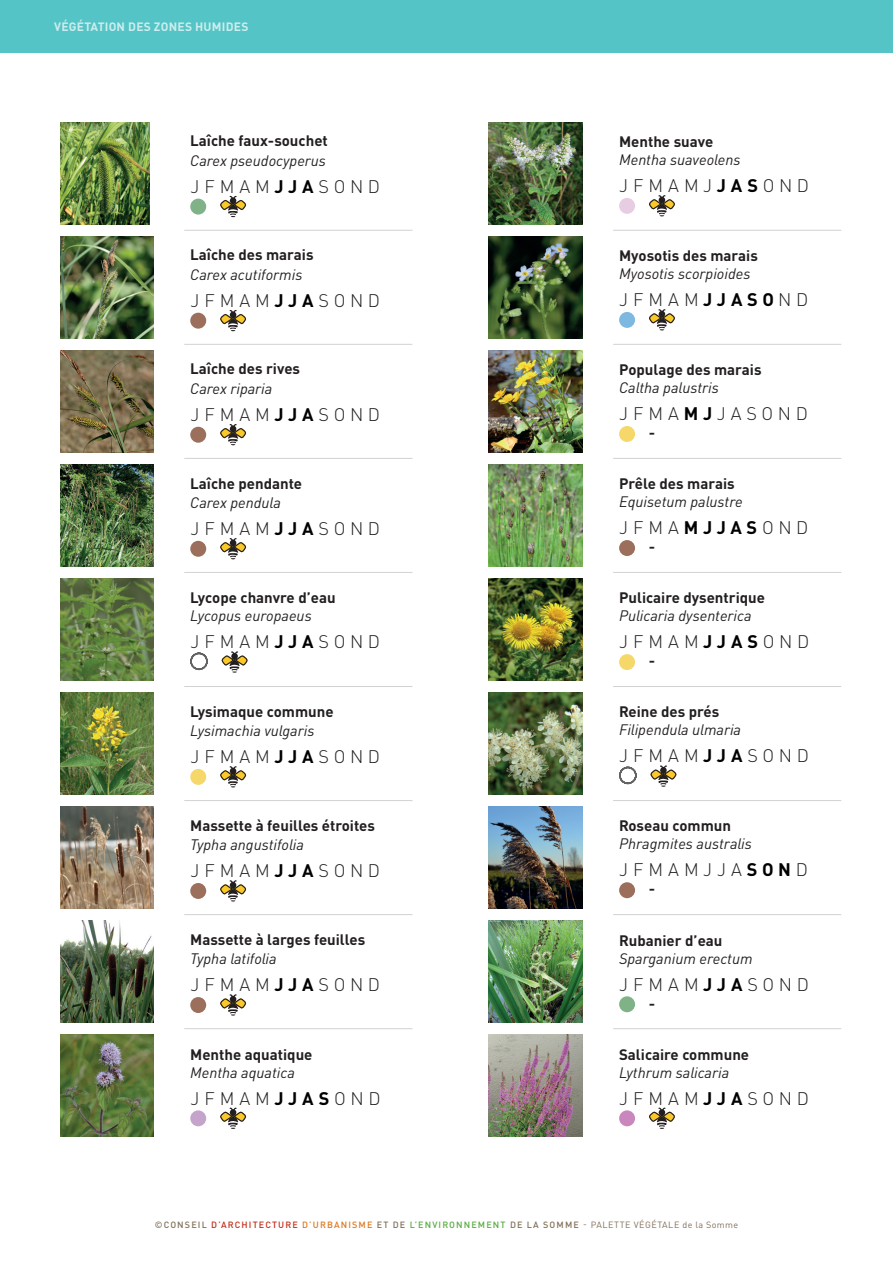
<style>
.page{position:relative;width:893px;height:1263px;background:#fff}
.page>*{position:absolute;margin:0;border:0;box-sizing:border-box;transform-origin:0 0}
.t1{font:300 18px "DIN Pro";color:#231f20}
.t2{font:700 15px "DIN Pro";color:#231f20}
.t3{font:italic 15px "DIN Pro";color:#231f20}
.t4{font:700 12px "DIN Pro";letter-spacing:.02em;color:#fff}
.t5{font:9px "DIN Pro";letter-spacing:.06em;color:#806f57}
.s1{font-weight:700;color:#000}
.s2{font-weight:500}
.s3{font-weight:500;color:#c02d19}
.s4{font-weight:500;color:#de761b}
.s5{font-weight:500;color:#56ab40}
</style>
<div class="page">
<hr style="left:184px;top:686px;width:228px;height:1px;background:#d1d2d4">
<hr style="left:184px;top:1028px;width:228px;height:1px;background:#d1d2d4">
<hr style="left:184px;top:458px;width:228px;height:1px;background:#d1d2d4">
<hr style="left:184px;top:572px;width:228px;height:1px;background:#d1d2d4">
<hr style="left:184px;top:800px;width:228px;height:1px;background:#d1d2d4">
<hr style="left:184px;top:230px;width:228px;height:1px;background:#d1d2d4">
<hr style="left:184px;top:344px;width:228px;height:1px;background:#d1d2d4">
<hr style="left:184px;top:914px;width:228px;height:1px;background:#d1d2d4">
<img style="left:60px;top:122px;width:89px;height:102px">
<svg style="left:190px;top:199px;width:16px;height:16px"></svg>
<svg style="left:220px;top:195px;width:26px;height:22px"></svg>
<img style="left:60px;top:236px;width:94px;height:102px">
<svg style="left:190px;top:313px;width:16px;height:16px"></svg>
<svg style="left:220px;top:310px;width:26px;height:21px"></svg>
<img style="left:60px;top:350px;width:94px;height:102px">
<svg style="left:190px;top:427px;width:16px;height:16px"></svg>
<svg style="left:220px;top:424px;width:27px;height:21px"></svg>
<img style="left:60px;top:464px;width:94px;height:102px">
<svg style="left:190px;top:541px;width:16px;height:16px"></svg>
<svg style="left:220px;top:538px;width:27px;height:21px"></svg>
<img style="left:60px;top:578px;width:93px;height:102px">
<svg style="left:190px;top:652px;width:18px;height:19px"></svg>
<svg style="left:221px;top:651px;width:27px;height:22px"></svg>
<img style="left:60px;top:693px;width:94px;height:101px">
<svg style="left:190px;top:769px;width:16px;height:16px"></svg>
<svg style="left:220px;top:766px;width:27px;height:21px"></svg>
<img style="left:60px;top:806px;width:94px;height:103px">
<svg style="left:190px;top:883px;width:16px;height:16px"></svg>
<svg style="left:220px;top:880px;width:27px;height:21px"></svg>
<img style="left:60px;top:921px;width:94px;height:102px">
<svg style="left:190px;top:997px;width:16px;height:16px"></svg>
<svg style="left:220px;top:994px;width:27px;height:21px"></svg>
<img style="left:60px;top:1035px;width:94px;height:102px">
<svg style="left:190px;top:1110px;width:16px;height:16px"></svg>
<svg style="left:220px;top:1107px;width:27px;height:22px"></svg>
<hr style="left:613px;top:230px;width:228px;height:1px;background:#d1d2d4">
<hr style="left:613px;top:686px;width:228px;height:1px;background:#d1d2d4">
<hr style="left:613px;top:458px;width:228px;height:1px;background:#d1d2d4">
<hr style="left:613px;top:572px;width:228px;height:1px;background:#d1d2d4">
<hr style="left:613px;top:800px;width:228px;height:1px;background:#d1d2d4">
<hr style="left:613px;top:1028px;width:228px;height:1px;background:#d1d2d4">
<hr style="left:613px;top:344px;width:228px;height:1px;background:#d1d2d4">
<hr style="left:613px;top:914px;width:228px;height:1px;background:#d1d2d4">
<img style="left:489px;top:122px;width:93px;height:102px">
<div style="left:619px;top:198px;width:16px;height:16px;background:#e8cce2;border-radius:50%"></div>
<svg style="left:649px;top:195px;width:26px;height:21px"></svg>
<img style="left:489px;top:236px;width:93px;height:102px">
<svg style="left:619px;top:312px;width:16px;height:16px"></svg>
<svg style="left:649px;top:309px;width:26px;height:21px"></svg>
<img style="left:489px;top:350px;width:93px;height:102px">
<svg style="left:619px;top:426px;width:16px;height:16px"></svg>
<img style="left:489px;top:464px;width:93px;height:102px">
<svg style="left:619px;top:540px;width:16px;height:16px"></svg>
<img style="left:489px;top:578px;width:93px;height:102px">
<svg style="left:619px;top:654px;width:16px;height:16px"></svg>
<img style="left:489px;top:692px;width:93px;height:102px">
<svg style="left:619px;top:766px;width:18px;height:19px"></svg>
<svg style="left:650px;top:765px;width:27px;height:22px"></svg>
<img style="left:489px;top:806px;width:93px;height:103px">
<svg style="left:619px;top:882px;width:16px;height:16px"></svg>
<img style="left:489px;top:921px;width:93px;height:102px">
<svg style="left:619px;top:996px;width:16px;height:16px"></svg>
<img style="left:489px;top:1035px;width:93px;height:102px">
<svg style="left:619px;top:1110px;width:16px;height:16px"></svg>
<svg style="left:649px;top:1107px;width:26px;height:22px"></svg>
<div style="left:0;top:0;width:893px;height:53px;background:#55c4c6"></div>
<p class="t4" style="left:54px;top:16px;width:196px">VÉGÉTATION DES ZONES HUMIDES</p>
<p class="t2" style="left:190px;top:128px;width:139px">Laîche faux-souchet</p>
<p class="t3" style="left:190px;top:149px;width:137px">Carex pseudocyperus</p>
<p class="t1" style="left:190px;top:172px;width:191px">J F M A M<span class="s1">J JA</span> S O N D</p>
<p class="t2" style="left:190px;top:242px;width:125px">Laîche des marais</p>
<p class="t3" style="left:190px;top:263px;width:114px">Carex acutiformis</p>
<p class="t1" style="left:190px;top:286px;width:191px">J F M A M<span class="s1">J JA</span> S O N D</p>
<p class="t2" style="left:190px;top:356px;width:111px">Laîche des rives</p>
<p class="t3" style="left:190px;top:377px;width:84px">Carex riparia</p>
<p class="t1" style="left:190px;top:401px;width:191px">J F M A M<span class="s1">J JA</span> S O N D</p>
<p class="t2" style="left:190px;top:471px;width:113px">Laîche pendante</p>
<p class="t3" style="left:190px;top:491px;width:92px">Carex pendula</p>
<p class="t1" style="left:190px;top:515px;width:191px">J F M A M<span class="s1">J JA</span> S O N D</p>
<p class="t2" style="left:190px;top:585px;width:147px">Lycope chanvre d’eau</p>
<p class="t3" style="left:190px;top:604px;width:123px">Lycopus europaeus</p>
<p class="t1" style="left:190px;top:628px;width:191px">J F M A M<span class="s1">J JA</span> S O N D</p>
<p class="t2" style="left:190px;top:699px;width:145px">Lysimaque commune</p>
<p class="t3" style="left:190px;top:719px;width:126px">Lysimachia vulgaris</p>
<p class="t1" style="left:190px;top:743px;width:191px">J F M A M<span class="s1">J JA</span> S O N D</p>
<p class="t2" style="left:190px;top:813px;width:186px">Massette à feuilles étroites</p>
<p class="t3" style="left:190px;top:833px;width:115px">Typha angustifolia</p>
<p class="t1" style="left:190px;top:857px;width:191px">J F M A M<span class="s1">J JA</span> S O N D</p>
<p class="t2" style="left:190px;top:927px;width:177px">Massette à larges feuilles</p>
<p class="t3" style="left:190px;top:947px;width:88px">Typha latifolia</p>
<p class="t1" style="left:190px;top:971px;width:191px">J F M A M<span class="s1">J JA</span> S O N D</p>
<p class="t2" style="left:190px;top:1042px;width:124px">Menthe aquatique</p>
<p class="t3" style="left:190px;top:1060px;width:106px">Mentha aquatica</p>
<p class="t1" style="left:190px;top:1084px;width:192px">J F M A M<span class="s1">J JAS</span> O N D</p>
<p class="t2" style="left:619px;top:129px;width:96px">Menthe suave</p>
<p class="t3" style="left:619px;top:148px;width:123px">Mentha suaveolens</p>
<p class="t1" style="left:619px;top:172px;width:191px">J F M A MJ <span class="s1">JAS</span> O N D</p>
<p class="t2" style="left:619px;top:243px;width:140px">Myosotis des marais</p>
<p class="t3" style="left:619px;top:262px;width:133px">Myosotis scorpioides</p>
<p class="t1" style="left:619px;top:286px;width:191px">J F M A M<span class="s1">J JA S O</span> N D</p>
<p class="t2" style="left:619px;top:357px;width:144px">Populage des marais</p>
<p class="t3" style="left:619px;top:376px;width:101px">Caltha palustris</p>
<p class="t1" style="left:619px;top:400px;width:190px">J F M A <span class="s1">M J</span> J A S O N D</p>
<p class="t2" style="left:649px;top:420px;width:8px">-</p>
<p class="t2" style="left:619px;top:471px;width:117px">Prêle des marais</p>
<p class="t3" style="left:619px;top:490px;width:125px">Equisetum palustre</p>
<p class="t1" style="left:619px;top:514px;width:191px">J F M A <span class="s1">M J J A S</span> O N D</p>
<p class="t2" style="left:649px;top:534px;width:8px">-</p>
<p class="t2" style="left:619px;top:585px;width:147px">Pulicaire dysentrique</p>
<p class="t3" style="left:619px;top:604px;width:134px">Pulicaria dysenterica</p>
<p class="t1" style="left:619px;top:628px;width:192px">J F M A M<span class="s1">J JAS</span> O N D</p>
<p class="t2" style="left:649px;top:648px;width:8px">-</p>
<p class="t2" style="left:619px;top:699px;width:102px">Reine des prés</p>
<p class="t3" style="left:619px;top:718px;width:124px">Filipendula ulmaria</p>
<p class="t1" style="left:619px;top:742px;width:191px">J F M A M<span class="s1">J JA</span> S O N D</p>
<p class="t2" style="left:619px;top:813px;width:113px">Roseau commun</p>
<p class="t3" style="left:619px;top:832px;width:134px">Phragmites australis</p>
<p class="t1" style="left:619px;top:856px;width:190px">J F M A MJ J A<span class="s1">S O N</span> D</p>
<p class="t2" style="left:649px;top:876px;width:8px">-</p>
<p class="t2" style="left:619px;top:927px;width:105px">Rubanier d’eau</p>
<p class="t3" style="left:619px;top:946px;width:135px">Sparganium erectum</p>
<p class="t1" style="left:619px;top:970px;width:191px">J F M A M<span class="s1">J JA</span> S O N D</p>
<p class="t2" style="left:649px;top:990px;width:8px">-</p>
<p class="t2" style="left:619px;top:1042px;width:132px">Salicaire commune</p>
<p class="t3" style="left:619px;top:1060px;width:112px">Lythrum salicaria</p>
<p class="t1" style="left:619px;top:1084px;width:191px">J F M A M<span class="s1">J JA</span> S O N D</p>
<p class="t5" style="left:155px;top:1218px;width:585px"><span class="s2">©CONSEIL</span> <span class="s3">D’ARCHITECTURE</span> <span class="s4">D’URBANISME</span> <span class="s2">ET DE</span> <span class="s5">L’ENVIRONNEMENT</span> <span class="s2">DE LA SOMME</span> - PALETTE VÉGÉTALE de la Somme</p>
</div>
